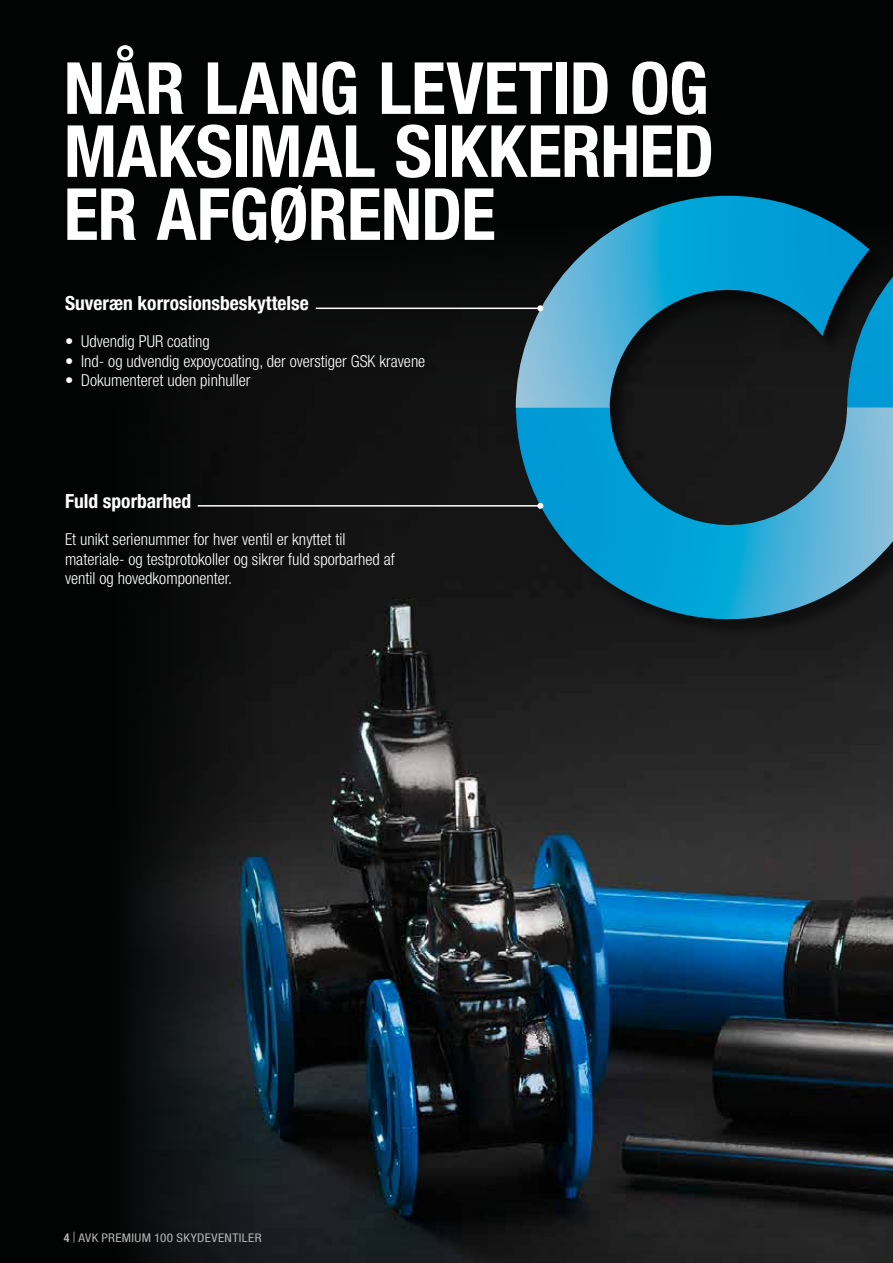
<style>
.page{position:relative;width:893px;height:1263px;background:#020403}
.page>*{position:absolute;margin:0;border:0;box-sizing:border-box;transform-origin:0 0}
.t1{font:700 condensed 72px/63px "Helvetica Neue LT Pro";letter-spacing:-.01em;color:#fff;text-align:justify}
.t2{font:700 condensed 19.5px "Helvetica Neue LT Pro";color:#fff}
.t3{font:300 condensed 16.5px/19.5px "Helvetica Neue LT Pro";color:#fff}
.t4{font:condensed 12px "Helvetica Neue LT Pro";letter-spacing:.03em;color:#b3b3b2;scale:1.1 1}
.t5{font:100 condensed 10.5px "Helvetica Neue LT Pro";letter-spacing:.02em;color:#fff;scale:1.1 1}
.s1{font-weight:700}
.s2{font-family:"Times New Roman";font-weight:700;font-stretch:normal}
</style>
<div class="page">
<img style="left:133px;top:300px;width:760px;height:963px">
<svg style="left:516px;top:407px;width:377px;height:231px;background:#206179"></svg>
<svg style="left:870px;top:277px;width:23px;height:130px;background:#0189bc"></svg>
<svg style="left:516px;top:196px;width:354px;height:212px"></svg>
<hr style="left:316px;top:308px;width:224px;height:1px;background:#fff">
<svg style="left:537px;top:305px;width:6px;height:6px"></svg>
<hr style="left:198px;top:505px;width:342px;height:2px;background:#fff">
<svg style="left:537px;top:503px;width:6px;height:6px"></svg>
<h1 class="t1" style="left:64px;top:56px;width:652px">NÅR LANG LEVETID OG MAKSIMAL SIKKERHED ER AFGØRENDE</h1>
<p class="t2" style="left:65px;top:291px;width:245px">Suveræn korrosionsbeskyttelse</p>
<p class="t3" style="left:65px;top:331px;width:146px">• Udvendig PUR coating</p>
<p class="t3" style="left:65px;top:351px;width:362px">• Ind- og udvendig expoycoating, der overstiger GSK kravene</p>
<p class="t3" style="left:65px;top:370px;width:187px">• Dokumenteret uden pinhuller</p>
<p class="t2" style="left:65px;top:489px;width:128px">Fuld sporbarhed</p>
<p class="t3" style="left:65px;top:530px;width:331px">Et unikt serienummer for hver ventil er knyttet til materiale- og testprotokoller og sikrer fuld sporbarhed af ventil og hovedkomponenter.</p>
<p class="t5" style="left:64px;top:1231px;width:84px"><span class="s1">4</span> <span class="s2">|</span> AVK PREMIUM 100</p>
<p class="t4" style="left:64px;top:1230px;width:181px"><span class="s1">4</span> <span class="s2">|</span> AVK PREMIUM 100 SKYDEVENTILER</p>
</div>
